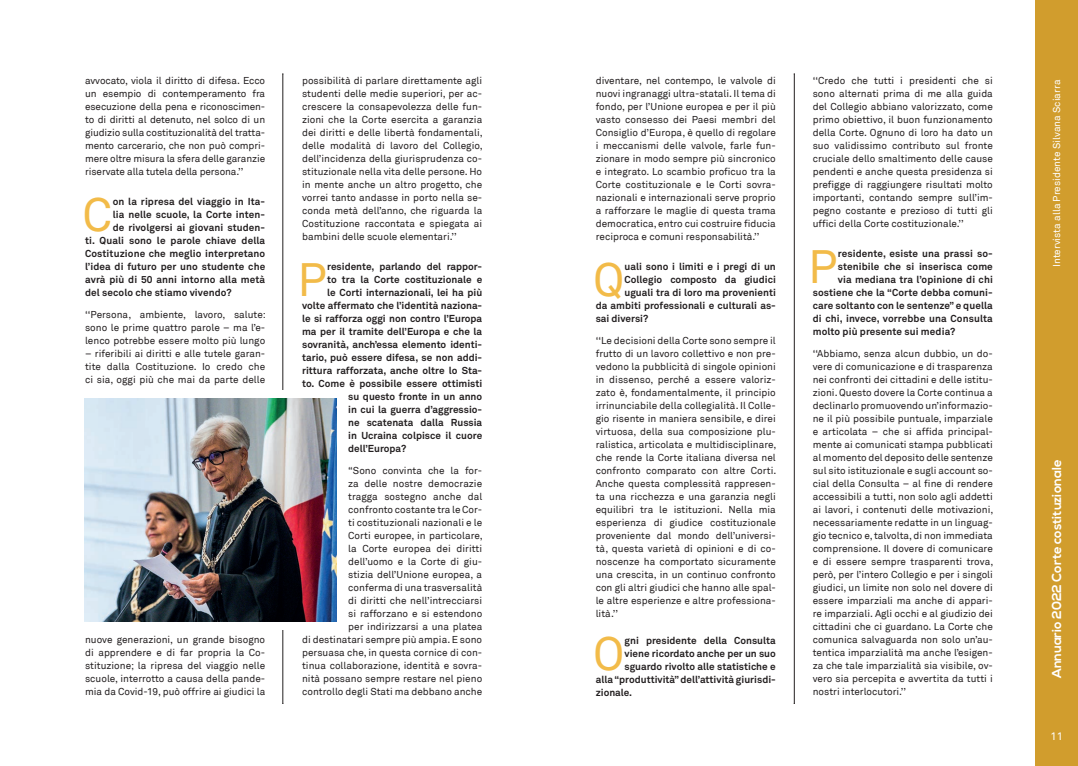
<style>
.page{position:relative;width:1078px;height:766px;background:#fff}
.page>*{position:absolute;margin:0;border:0;box-sizing:border-box;transform-origin:0 0}
.t1{font:46.7px "Akkurat";color:#f2bb49}
.t2{font:700 13px "Nexa";color:#fff}
.t3{font:11px "Akkurat";color:#fff}
.t4{font:10px/13px "Akkurat";color:#231f20;text-align:justify}
.t5{font:700 10px "Akkurat";color:#231f20}
.t6{font:10px "Akkurat";color:#fff}
</style>
<div class="page">
<div style="left:1035px;top:0;width:42px;height:765px;background:#d19d2d"></div>
<hr style="left:282px;top:74px;width:1px;height:629px;background:#231f20">
<div style="left:269px;top:390px;width:28px;height:239px;background:#fff"></div>
<img style="left:84px;top:398px;width:253px;height:223px">
<hr style="left:794px;top:74px;width:1px;height:629px;background:#231f20">
<p class="t4" style="left:85px;top:74px;width:182px">avvocato, viola il diritto di difesa. Ecco un esempio di contemperamento fra esecuzione della pena e riconoscimen&shy;to di diritti al detenuto, nel solco di un giudizio sulla costituzionalità del tratta&shy;mento carcerario, che non può compri&shy;mere oltre misura la sfera delle garanzie riservate alla tutela della persona.’’</p>
<h1 class="t1" style="left:83px;top:187px;width:31px">C</h1>
<p class="t5" style="left:113px;top:195px;width:154px">on la ripresa del viaggio in Ita-</p>
<p class="t5" style="left:113px;top:208px;width:154px">lia nelle scuole, la Corte inten-</p>
<p class="t5" style="left:113px;top:221px;width:154px">de rivolgersi ai giovani studen-</p>
<p class="t5" style="left:85px;top:234px;width:181px">ti. Quali sono le parole chiave della</p>
<p class="t5" style="left:85px;top:247px;width:182px">Costituzione che meglio interpretano</p>
<p class="t5" style="left:85px;top:260px;width:182px">l’idea di futuro per uno studente che</p>
<p class="t5" style="left:85px;top:273px;width:182px">avrà più di 50 anni intorno alla metà</p>
<p class="t5" style="left:85px;top:286px;width:148px">del secolo che stiamo vivendo?</p>
<p class="t4" style="left:85px;top:308px;width:182px">‘‘Persona, ambiente, lavoro, salute: sono le prime quattro parole – ma l’e&shy;lenco potrebbe essere molto più lungo</p>
<p class="t4" style="left:85px;top:347px;width:182px">– riferibili ai diritti e alle tutele garan&shy;tite dalla Costituzione. Io credo che ci sia, oggi più che mai da parte delle</p>
<p class="t4" style="left:85px;top:633px;width:182px">nuove generazioni, un grande bisogno di apprendere e di far propria la Co&shy;stituzione; la ripresa del viaggio nelle scuole, interrotto a causa della pande&shy;mia da Covid-19, può offrire ai giudici la</p>
<p class="t4" style="left:302px;top:74px;width:182px">possibilità di parlare direttamente agli studenti delle medie superiori, per ac&shy;crescere la consapevolezza delle fun&shy;zioni che la Corte esercita a garanzia dei diritti e delle libertà fondamentali, delle modalità di lavoro del Collegio, dell’incidenza della giurisprudenza co&shy;stituzionale nella vita delle persone. Ho in mente anche un altro progetto, che vorrei tanto andasse in porto nella se&shy;conda metà dell’anno, che riguarda la Costituzione raccontata e spiegata ai bambini delle scuole elementari.’’</p>
<h1 class="t1" style="left:297px;top:252px;width:31px">P</h1>
<p class="t5" style="left:327px;top:260px;width:156px">residente, parlando del rappor-</p>
<p class="t5" style="left:327px;top:273px;width:156px">to tra la Corte costituzionale e</p>
<p class="t5" style="left:327px;top:286px;width:156px">le Corti internazionali, lei ha più</p>
<p class="t5" style="left:302px;top:299px;width:182px">volte affermato che l’identità naziona-</p>
<p class="t5" style="left:302px;top:312px;width:181px">le si rafforza oggi non contro l’Europa</p>
<p class="t5" style="left:302px;top:325px;width:181px">ma per il tramite dell’Europa e che la</p>
<p class="t5" style="left:302px;top:338px;width:181px">sovranità, anch’essa elemento identi-</p>
<p class="t5" style="left:302px;top:351px;width:181px">tario, può essere difesa, se non addi-</p>
<p class="t5" style="left:302px;top:364px;width:182px">rittura rafforzata, anche oltre lo Sta-</p>
<p class="t5" style="left:302px;top:377px;width:182px">to. Come è possibile essere ottimisti</p>
<p class="t5" style="left:348px;top:390px;width:135px">su questo fronte in un anno</p>
<p class="t5" style="left:348px;top:403px;width:135px">in cui la guerra d’aggressio-</p>
<p class="t5" style="left:348px;top:416px;width:135px">ne scatenata dalla Russia</p>
<p class="t5" style="left:348px;top:429px;width:135px">in Ucraina colpisce il cuore</p>
<p class="t5" style="left:348px;top:442px;width:60px">dell’Europa?</p>
<p class="t4" style="left:302px;top:464px;width:182px;text-align:right">“Sono convinta che la for-<br>za delle nostre democrazie<br>tragga sostegno anche dal confronto costante tra le Cor-<br>ti costituzionali nazionali e le<br>Corti europee, in particolare,<br>la Corte europea dei diritti dell’uomo e la Corte di giu-<br>stizia dell’Unione europea, a conferma di una trasversalità<br>di diritti che nell’intrecciarsi<br>si rafforzano e si estendono<br>per indirizzarsi a una platea<br>di destinatari sempre più ampia. E sono persuasa che, in questa cornice di con&shy;tinua collaborazione, identità e sovra&shy;nità possano sempre restare nel pieno controllo degli Stati ma debbano anche</p>
<p class="t4" style="left:595px;top:74px;width:182px">diventare, nel contempo, le valvole di nuovi ingranaggi ultra-statali. Il tema di fondo, per l’Unione europea e per il più vasto consesso dei Paesi membri del Consiglio d’Europa, è quello di regolare i meccanismi delle valvole, farle fun&shy;zionare in modo sempre più sincronico e integrato. Lo scambio proficuo tra la Corte costituzionale e le Corti sovra&shy;nazionali e internazionali serve proprio a rafforzare le maglie di questa trama democratica, entro cui costruire fiducia reciproca e comuni responsabilità.’’</p>
<h1 class="t1" style="left:593px;top:252px;width:33px">Q</h1>
<p class="t5" style="left:624px;top:260px;width:153px">uali sono i limiti e i pregi di un</p>
<p class="t5" style="left:624px;top:273px;width:153px">Collegio composto da giudici</p>
<p class="t5" style="left:624px;top:286px;width:153px">uguali tra di loro ma provenienti</p>
<p class="t5" style="left:595px;top:299px;width:181px">da ambiti professionali e culturali as-</p>
<p class="t5" style="left:595px;top:312px;width:54px">sai diversi?</p>
<p class="t4" style="left:595px;top:334px;width:182px">‘‘Le decisioni della Corte sono sempre il frutto di un lavoro collettivo e non pre&shy;vedono la pubblicità di singole opinioni in dissenso, perché a essere valoriz&shy;zato è, fondamentalmente, il principio irrinunciabile della collegialità. Il Colle&shy;gio risente in maniera sensibile, e direi virtuosa, della sua composizione plu&shy;ralistica, articolata e multidisciplinare, che rende la Corte italiana diversa nel confronto comparato con altre Corti.<br>Anche questa complessità rappresen&shy;ta una ricchezza e una garanzia negli equilibri tra le istituzioni. Nella mia esperienza di giudice costituzionale proveniente dal mondo dell’universi&shy;tà, questa varietà di opinioni e di co&shy;noscenze ha comportato sicuramente una crescita, in un continuo confronto con gli altri giudici che hanno alle spal&shy;le altre esperienze e altre professiona&shy;lità.’’</p>
<h1 class="t1" style="left:593px;top:626px;width:33px">O</h1>
<p class="t5" style="left:624px;top:634px;width:153px">gni presidente della Consulta</p>
<p class="t5" style="left:624px;top:647px;width:153px">viene ricordato anche per un suo</p>
<p class="t5" style="left:624px;top:660px;width:153px">sguardo rivolto alle statistiche e</p>
<p class="t5" style="left:595px;top:673px;width:181px">alla “produttività” dell’attività giurisdi-</p>
<p class="t5" style="left:595px;top:686px;width:38px">zionale.</p>
<p class="t4" style="left:812px;top:74px;width:182px">‘‘Credo che tutti i presidenti che si sono alternati prima di me alla guida del Collegio abbiano valorizzato, come primo obiettivo, il buon funzionamento della Corte. Ognuno di loro ha dato un suo validissimo contributo sul fronte cruciale dello smaltimento delle cause pendenti e anche questa presidenza si prefigge di raggiungere risultati molto importanti, contando sempre sull’im&shy;pegno costante e prezioso di tutti gli uffici della Corte costituzionale.’’</p>
<h1 class="t1" style="left:807px;top:239px;width:31px">P</h1>
<p class="t5" style="left:837px;top:247px;width:156px">residente, esiste una prassi so-</p>
<p class="t5" style="left:837px;top:260px;width:156px">stenibile che si inserisca come</p>
<p class="t5" style="left:837px;top:273px;width:156px">via mediana tra l’opinione di chi</p>
<p class="t5" style="left:812px;top:286px;width:182px">sostiene che la “Corte debba comuni-</p>
<p class="t5" style="left:812px;top:299px;width:182px">care soltanto con le sentenze” e quella</p>
<p class="t5" style="left:812px;top:312px;width:182px">di chi, invece, vorrebbe una Consulta</p>
<p class="t5" style="left:812px;top:325px;width:144px">molto più presente sui media?</p>
<p class="t4" style="left:812px;top:347px;width:182px">‘‘Abbiamo, senza alcun dubbio, un do&shy;vere di comunicazione e di trasparenza nei confronti dei cittadini e delle istitu&shy;zioni. Questo dovere la Corte continua a declinarlo promuovendo un’informazio&shy;ne il più possibile puntuale, imparziale e articolata – che si affida principal&shy;mente ai comunicati stampa pubblicati al momento del deposito delle sentenze sul sito istituzionale e sugli account so&shy;cial della Consulta – al fine di rendere accessibili a tutti, non solo agli addetti ai lavori, i contenuti delle motivazioni, necessariamente redatte in un linguag&shy;gio tecnico e, talvolta, di non immediata comprensione. Il dovere di comunicare e di essere sempre trasparenti trova, però, per l’intero Collegio e per i singoli giudici, un limite non solo nel dovere di essere imparziali ma anche di appari&shy;re imparziali. Agli occhi e al giudizio dei cittadini che ci guardano. La Corte che comunica salvaguarda non solo un’au&shy;tentica imparzialità ma anche l’esigen&shy;za che tale imparzialità sia visibile, ov&shy;vero sia percepita e avvertita da tutti i nostri interlocutori.’’</p>
<p class="t6" style="left:1050px;top:267px;width:189px;rotate:-90deg">Intervista alla Presidente Silvana Sciarra</p>
<h2 class="t2" style="left:1048px;top:678px;width:220px;rotate:-90deg">Annuario 2022 Corte costituzionale</h2>
<p class="t3" style="left:1050px;top:729px;width:14px">11</p>
</div>
